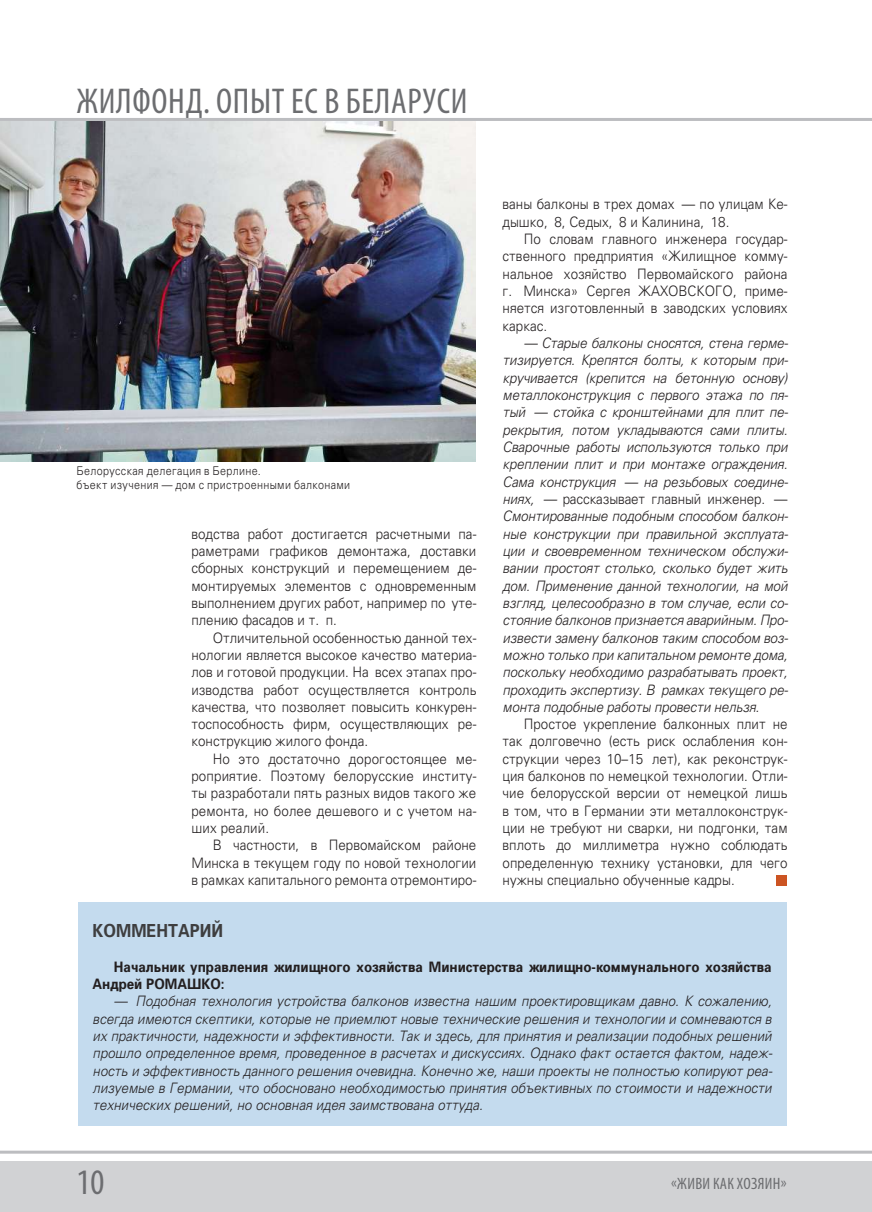
<style>
.page{position:relative;width:872px;height:1212px;background:#fff}
.page>*{position:absolute;margin:0;border:0;box-sizing:border-box;transform-origin:0 0}
.t1{font:condensed 36px "Myriad Pro";letter-spacing:.02em;color:#6c6d70}
.t2{font:700 18px "Partner";color:#3e3e3f;scale:.9 1}
.t3{font:condensed 16.5px "Myriad Pro";letter-spacing:.02em;color:#6c6d70}
.t4{font:italic 300 14.4px/17.4px "Partner";letter-spacing:-.005em;color:#231f20;text-align:justify;scale:.93 1}
.t5{font:300 14.4px/17.2px "Partner";color:#231f20;text-align:justify;scale:.93 1}
.t6{font:700 14.4px/17.2px "Partner";color:#231f20;scale:.93 1}
.t7{font:300 12px/13.5px "Partner";letter-spacing:.035em;color:#231f20;scale:.9 1}
.s1{font-style:normal}
</style>
<div class="page">
<div style="left:78px;top:902px;width:709px;height:224px;background:#c4dbee"></div>
<div style="left:0;top:1162px;width:872px;height:50px;background:#d1d2d4"></div>
<hr style="left:0;top:1150px;width:872px;height:3px;background:#bcbdc0">
<hr style="left:0;top:118px;width:872px;height:3px;background:#bcbdc0">
<img style="left:0;top:121px;width:475px;height:340px">
<div style="left:776px;top:875px;width:10px;height:10px;background:#cc5422"></div>
<h1 class="t1" style="left:77px;top:80px;width:392px">ЖИЛФОНД. ОПЫТ ЕС В БЕЛАРУСИ</h1>
<p class="t5" style="left:502px;top:196px;width:308px">ваны балконы в трех домах — по улицам Ке&shy;дышко, 8, Седых, 8 и Калинина, 18.</p>
<p class="t5" style="left:502px;top:230px;width:308px;text-indent:21px">По словам главного инженера государ&shy;ственного предприятия «Жилищное комму&shy;нальное хозяйство Первомайского района г. Минска» Сергея ЖАХОВСКОГО, приме&shy;няется изготовленный в заводских условиях каркас.</p>
<p class="t4" style="left:502px;top:334px;width:309px;text-indent:21px">— Старые балконы сносятся, стена герме&shy;тизируется. Крепятся болты, к которым при&shy;кручивается (крепится на бетонную основу) металлоконструкция с первого этажа по пя&shy;тый — стойка с кронштейнами для плит пе&shy;рекрытия, потом укладываются сами плиты.<br>Сварочные работы используются только при креплении плит и при монтаже ограждения.<br>Сама конструкция — на резьбовых соедине&shy;ниях, — <span class="s1">рассказывает главный инженер. — </span>Смонтированные подобным способом балкон&shy;ные конструкции при правильной эксплуата&shy;ции и своевременном техническом обслужи&shy;вании простоят столько, сколько будет жить дом. Применение данной технологии, на мой взгляд, целесообразно в том случае, если со&shy;стояние балконов признается аварийным. Про&shy;извести замену балконов таким способом воз&shy;можно только при капитальном ремонте дома, поскольку необходимо разрабатывать проект, проходить экспертизу. В рамках текущего ре&shy;монта подобные работы провести нельзя.</p>
<p class="t5" style="left:502px;top:715px;width:308px;text-indent:21px">Простое укрепление балконных плит не так долговечно (есть риск ослабления кон&shy;струкции через 10–15 лет), как реконструк&shy;ция балконов по немецкой технологии. Отли&shy;чие белорусской версии от немецкой лишь в том, что в Германии эти металлоконструк&shy;ции не требуют ни сварки, ни подгонки, там вплоть до миллиметра нужно соблюдать определенную технику установки, для чего нужны специально обученные кадры.</p>
<p class="t7" style="left:77px;top:464px;width:306px">Белорусская делегация в Берлине.<br>бъект изучения — дом с пристроенными балконами</p>
<p class="t5" style="left:191px;top:525px;width:308px">водства работ достигается расчетными па&shy;раметрами графиков демонтажа, доставки сборных конструкций и перемещением де&shy;монтируемых элементов с одновременным выполнением других работ, например по уте&shy;плению фасадов и т. п.</p>
<p class="t5" style="left:191px;top:629px;width:308px;text-indent:21px">Отличительной особенностью данной тех&shy;нологии является высокое качество материа&shy;лов и готовой продукции. На всех этапах про&shy;изводства работ осуществляется контроль качества, что позволяет повысить конкурен&shy;тоспособность фирм, осуществляющих ре&shy;конструкцию жилого фонда.</p>
<p class="t5" style="left:191px;top:750px;width:308px;text-indent:21px">Но это достаточно дорогостоящее ме&shy;роприятие. Поэтому белорусские институ&shy;ты разработали пять разных видов такого же ремонта, но более дешевого и с учетом на&shy;ших реалий.</p>
<p class="t5" style="left:191px;top:837px;width:308px;text-indent:21px">В частности, в Первомайском районе Минска в текущем году по новой технологии в рамках капитального ремонта отремонтиро-</p>
<p class="t2" style="left:93px;top:920px;width:146px">КОММЕНТАРИЙ</p>
<p class="t6" style="left:93px;top:958px;width:731px;text-indent:21px">Начальник управления жилищного хозяйства Министерства жилищно-коммунального хозяйства<br>Андрей РОМАШКО:</p>
<p class="t4" style="left:93px;top:993px;width:732px;text-indent:21px">— Подобная технология устройства балконов известна нашим проектировщикам давно. К сожалению, всегда имеются скептики, которые не приемлют новые технические решения и технологии и сомневаются в их практичности, надежности и эффективности. Так и здесь, для принятия и реализации подобных решений прошло определенное время, проведенное в расчетах и дискуссиях. Однако факт остается фактом, надеж&shy;ность и эффективность данного решения очевидна. Конечно же, наши проекты не полностью копируют реа&shy;лизуемые в Германии, что обосновано необходимостью принятия объективных по стоимости и надежности технических решений, но основная идея заимствована оттуда.</p>
<h1 class="t1" style="left:77px;top:1160px;width:29px">10</h1>
<p class="t3" style="left:671px;top:1173px;width:117px">«ЖИВИ КАК ХОЗЯИН»</p>
</div>
